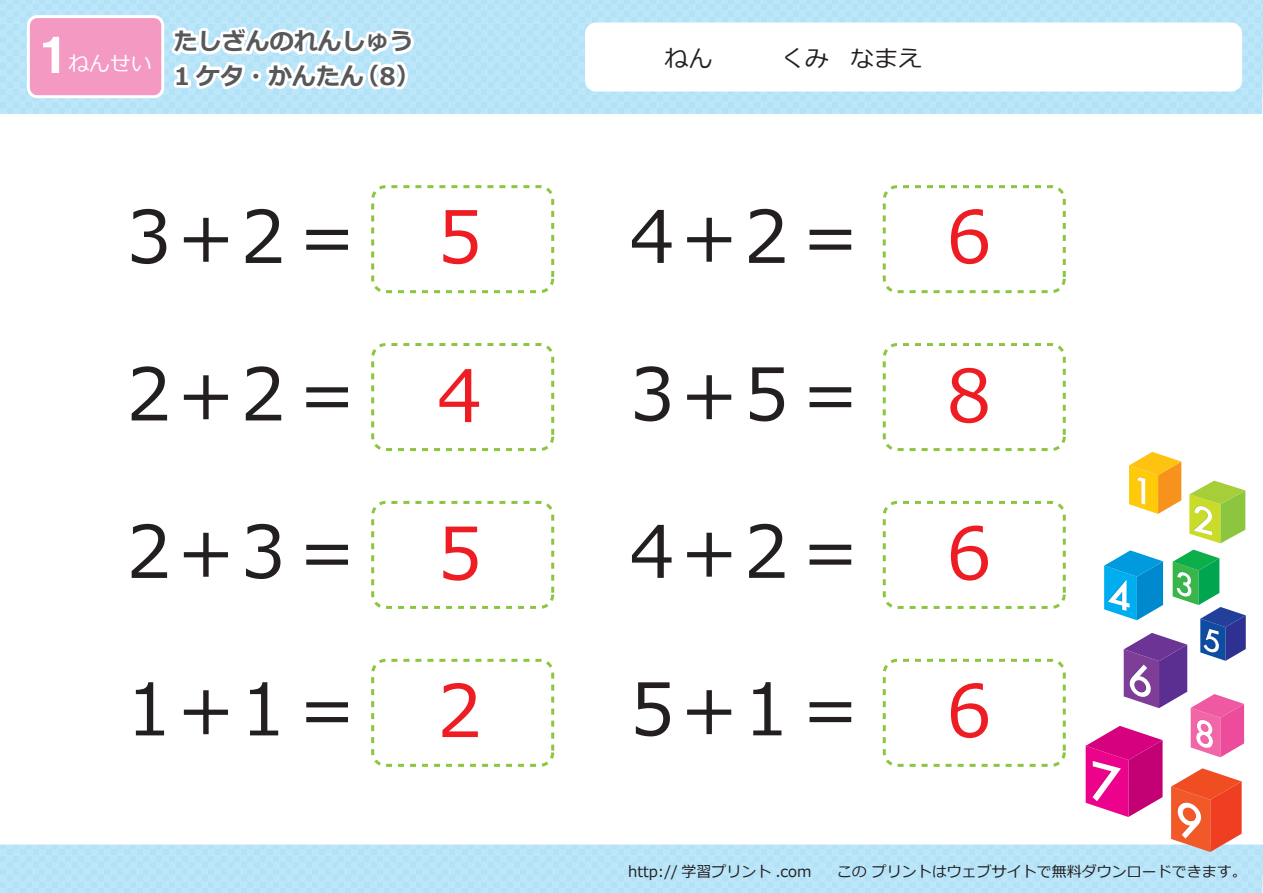
<style>
.page{position:relative;width:1263px;height:893px;background:#fff}
.page>*{position:absolute;margin:0;border:0;box-sizing:border-box;transform-origin:0 0}
.t1{font:72px/157.5px "Meiryo";color:#231f20;text-align:justify}
.t2{font:72px/157.5px "Meiryo";color:#ee1d23;text-align:justify}
.t3{font:45px "HGS Soei Kakugothic UB";color:#fff;scale:1.25 1}
.t4{font:700 24px "Meiryo";color:#57585a}
.t5{font:24px "Meiryo";color:#231f20}
.t6{font:21px "Meiryo";color:#fff}
.t7{font:15px "Meiryo";color:#231f20}
</style>
<div class="page">
<svg style="left:0;top:0;width:1263px;height:114px;background:#b8e4f8"></svg>
<div style="left:585px;top:22px;width:657px;height:69px;background:#fff;border-radius:11px"></div>
<div style="left:27px;top:15px;width:137px;height:83px;border:6px solid #fff;border-radius:8px"></div>
<div style="left:30px;top:18px;width:131px;height:77px;background:#f499c2;border-radius:8px"></div>
<svg style="left:0;top:845px;width:1263px;height:48px;background:#b7e4f8"></svg>
<svg style="left:1129px;top:452px;width:52px;height:62px"></svg>
<svg style="left:1189px;top:481px;width:56px;height:62px"></svg>
<svg style="left:1086px;top:550px;width:160px;height:302px"></svg>
<div style="left:371px;top:185px;width:183px;height:108px;border:3px dashed #8bc640;border-radius:13px"></div>
<div style="left:371px;top:343px;width:183px;height:108px;border:3px dashed #8bc640;border-radius:13px"></div>
<div style="left:371px;top:501px;width:183px;height:108px;border:3px dashed #8bc640;border-radius:13px"></div>
<div style="left:371px;top:659px;width:183px;height:108px;border:3px dashed #8bc640;border-radius:13px"></div>
<div style="left:883px;top:185px;width:183px;height:108px;border:3px dashed #8bc640;border-radius:13px"></div>
<div style="left:883px;top:343px;width:183px;height:108px;border:3px dashed #8bc640;border-radius:13px"></div>
<div style="left:883px;top:501px;width:183px;height:108px;border:3px dashed #8bc640;border-radius:13px"></div>
<div style="left:883px;top:659px;width:183px;height:108px;border:3px dashed #8bc640;border-radius:13px"></div>
<svg style="left:166px;top:22px;width:251px;height:73px"></svg>
<p class="t3" style="left:35px;top:33px;width:30px">1</p>
<p class="t4" style="left:174px;top:25px;width:241px">たしざんのれんしゅう</p>
<p class="t6" style="left:68px;top:49px;width:85px">ねんせい</p>
<p class="t5" style="left:664px;top:41px;width:49px">ねん</p>
<p class="t5" style="left:781px;top:41px;width:143px">くみ なまえ</p>
<p class="t4" style="left:356px;top:59px;width:66px">（8）</p>
<p class="t4" style="left:174px;top:59px;width:192px">1 ケタ・かんたん</p>
<p class="t1" style="left:127px;top:162px;width:238px">3+2＝2+2＝2+3＝1+1＝</p>
<p class="t1" style="left:630px;top:162px;width:238px">4+2＝3+5＝4+2＝5+1＝</p>
<p class="t2" style="left:437px;top:162px;width:46px">5</p>
<p class="t2" style="left:437px;top:321px;width:46px">4<br>5<br>2</p>
<p class="t2" style="left:947px;top:162px;width:46px">6</p>
<p class="t2" style="left:947px;top:321px;width:46px">8<br>6<br>6</p>
<p class="t7" style="left:628px;top:861px;width:185px">http:// 学習プリント .com</p>
<p class="t7" style="left:837px;top:861px;width:412px">この プリントはウェブサイトで無料ダウンロードできます。</p>
</div>
